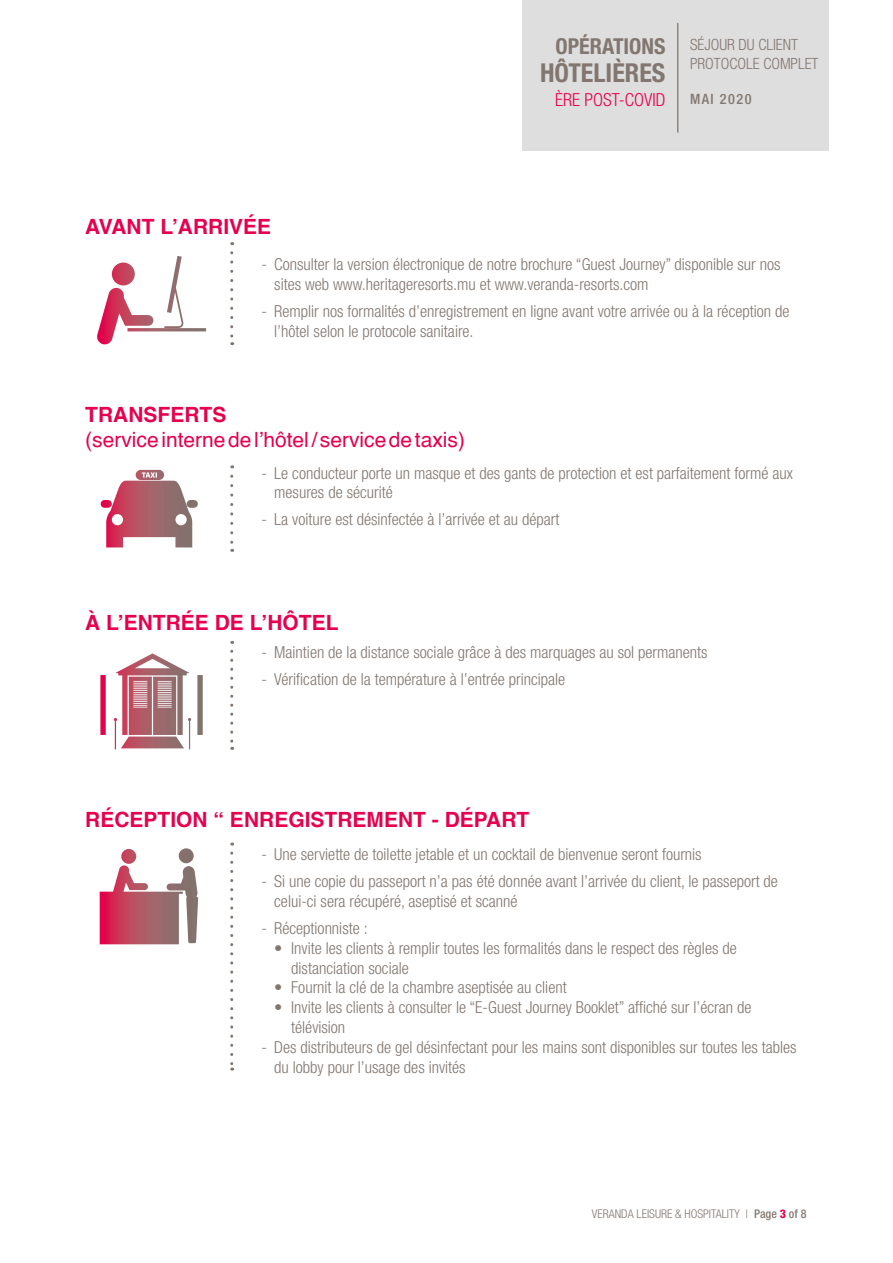
<style>
.page{position:relative;width:893px;height:1263px;background:#fff}
.page>*{position:absolute;margin:0;border:0;box-sizing:border-box;transform-origin:0 0}
.t1{font:700 condensed 26.1px "Helvetica Neue LT Std";color:#827770}
.t2{font:700 condensed 22.05px "Helvetica Neue LT Std";color:#827770}
.t3{font:700 21px "Helvetica";color:#e6004d}
.t4{font:21px "Helvetica";color:#e6004d}
.t5{font:300 condensed 18px "Helvetica Neue LT Std";color:#e6004d}
.t6{font:300 condensed 16.5px/19.8px "Helvetica Neue LT Std";color:#827770}
.t7{font:300 condensed 15.45px/19.4px "Helvetica Neue LT Std";color:#827770}
.t8{font:500 condensed 14.25px "Helvetica Neue LT Std";letter-spacing:.1em;color:#827770}
.t9{font:300 condensed 12px "Helvetica Neue LT Std";color:#827770}
.s1{font-weight:500}
.s2{font-weight:800;color:#e6004d}
</style>
<div class="page">
<svg style="left:97px;top:256px;width:109px;height:89px"></svg>
<svg style="left:101px;top:470px;width:97px;height:77px"></svg>
<svg style="left:230px;top:253px;width:3px;height:92px"></svg>
<svg style="left:230px;top:476px;width:3px;height:76px"></svg>
<svg style="left:230px;top:651px;width:3px;height:99px"></svg>
<svg style="left:230px;top:853px;width:3px;height:217px"></svg>
<svg style="left:100px;top:653px;width:103px;height:96px"></svg>
<svg style="left:100px;top:848px;width:98px;height:96px"></svg>
<div style="left:522px;top:0;width:306px;height:150px;background:#dfdede"></div>
<hr style="left:677px;top:23px;width:1px;height:110px;background:#827770">
<p class="t3" style="left:85px;top:214px;width:187px">AVANT L’ARRIVÉE</p>
<h2 class="t2" style="left:556px;top:33px;width:111px">OPÉRATIONS</h2>
<h1 class="t1" style="left:540px;top:57px;width:127px">HÔTELIÈRES</h1>
<p class="t5" style="left:555px;top:89px;width:112px">ÈRE POST-COVID</p>
<p class="t7" style="left:690px;top:35px;width:130px">SÉJOUR DU CLIENT<br>PROTOCOLE COMPLET</p>
<p class="t8" style="left:690px;top:90px;width:63px">MAI 2020</p>
<p class="t6" style="left:274px;top:255px;width:508px;text-indent:-13px">- Consulter la version électronique de notre brochure “Guest Journey” disponible sur nos sites web www.heritageresorts.mu et www.veranda-resorts.com</p>
<p class="t6" style="left:274px;top:301px;width:517px;text-indent:-13px">- Remplir nos formalités d’enregistrement en ligne avant votre arrivée ou à la réception de l’hôtel selon le protocole sanitaire.</p>
<p class="t3" style="left:85px;top:401px;width:143px">TRANSFERTS</p>
<p class="t4" style="left:85px;top:426px;width:381px">(service interne de l’hôtel / service de taxis)</p>
<p class="t6" style="left:274px;top:463px;width:520px;text-indent:-13px">- Le conducteur porte un masque et des gants de protection et est parfaitement formé aux mesures de sécurité</p>
<p class="t6" style="left:261px;top:510px;width:299px">- La voiture est désinfectée à l’arrivée et au départ</p>
<p class="t3" style="left:85px;top:610px;width:255px">À L’ENTRÉE DE L’HÔTEL</p>
<p class="t6" style="left:261px;top:642px;width:448px">- Maintien de la distance sociale grâce à des marquages au sol permanents</p>
<p class="t6" style="left:261px;top:669px;width:305px">- Vérification de la température à l’entrée principale</p>
<p class="t3" style="left:85px;top:807px;width:446px">RÉCEPTION “ ENREGISTREMENT - DÉPART</p>
<p class="t6" style="left:261px;top:844px;width:442px">- Une serviette de toilette jetable et un cocktail de bienvenue seront fournis</p>
<p class="t6" style="left:274px;top:871px;width:505px;text-indent:-13px">- Si une copie du passeport n’a pas été donnée avant l’arrivée du client, le passeport de celui-ci sera récupéré, aseptisé et scanné</p>
<p class="t6" style="left:261px;top:918px;width:108px">- Réceptionniste :</p>
<p class="t6" style="left:291px;top:938px;width:447px;text-indent:-17px">• Invite les clients à remplir toutes les formalités dans le respect des règles de distanciation sociale</p>
<p class="t6" style="left:274px;top:977px;width:294px">• Fournit la clé de la chambre aseptisée au client</p>
<p class="t6" style="left:291px;top:997px;width:462px;text-indent:-17px">• Invite les clients à consulter le “E-Guest Journey Booklet” affiché sur l’écran de télévision</p>
<p class="t6" style="left:274px;top:1037px;width:524px;text-indent:-13px">- Des distributeurs de gel désinfectant pour les mains sont disponibles sur toutes les tables du lobby pour l’usage des invités</p>
<p class="t9" style="left:592px;top:1207px;width:216px">VERANDA LEISURE &amp; HOSPITALITY | <span class="s1">Page</span> <span class="s2">3</span> <span class="s1">of 8</span></p>
</div>
